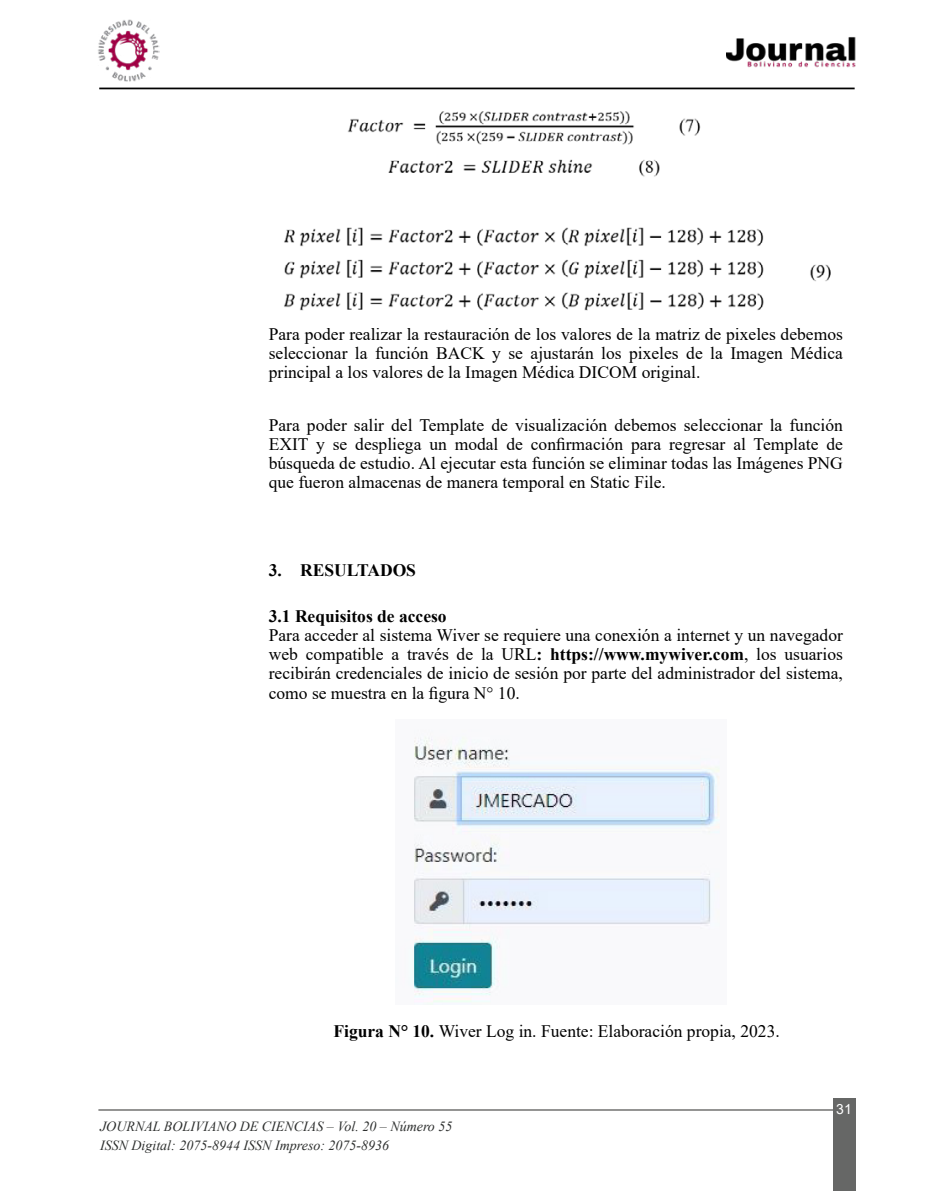
<style>
.page{position:relative;width:943px;height:1191px;background:#fff}
.page>*{position:absolute;margin:0;border:0;box-sizing:border-box;transform-origin:0 0}
.t1{font:17.5px/19.2px "Times New Roman";color:#000;text-align:justify}
.t2{font:700 17.5px "Times New Roman";color:#000}
.t3{font:italic 14px/19.2px "Times New Roman";color:#2d2f2e}
.t4{font:14px "Arial";color:#fff}
.s1{font-weight:700}
</style>
<div class="page">
<img style="left:726px;top:37px;width:130px;height:31px">
<hr style="left:99px;top:88px;width:755px;height:1px;background:#000">
<hr style="left:98px;top:1109px;width:745px;height:1px;background:#868685">
<div style="left:833px;top:1098px;width:22px;height:93px;background:#666766"></div>
<img style="left:98px;top:19px;width:62px;height:62px">
<img style="left:284px;top:111px;width:547px;height:200px">
<img style="left:410px;top:737px;width:310px;height:267px">
<p class="t1" style="left:269px;top:323px;width:575px">Para poder realizar la restauración de los valores de la matriz de pixeles debemos seleccionar la función BACK y se ajustarán los pixeles de la Imagen Médica principal a los valores de la Imagen Médica DICOM original.</p>
<p class="t1" style="left:269px;top:414px;width:575px">Para poder salir del Template de visualización debemos seleccionar la función EXIT y se despliega un modal de confirmación para regresar al Template de búsqueda de estudio. Al ejecutar esta función se eliminar todas las Imágenes PNG que fueron almacenas de manera temporal en Static File.</p>
<p class="t2" style="left:269px;top:557px;width:149px">3. RESULTADOS</p>
<p class="t2" style="left:269px;top:603px;width:179px">3.1 Requisitos de acceso</p>
<p class="t1" style="left:269px;top:624px;width:575px">Para acceder al sistema Wiver se requiere una conexión a internet y un navegador web compatible a través de la URL<span class="s1">: https://www.mywiver.com</span>, los usuarios recibirán credenciales de inicio de sesión por parte del administrador del sistema, como se muestra en la figura N° 10.</p>
<p class="t1" style="left:333px;top:1021px;width:448px"><span class="s1">Figura N° 10.</span> Wiver Log in. Fuente: Elaboración propia, 2023.</p>
<p class="t3" style="left:100px;top:1116px;width:354px">JOURNAL BOLIVIANO DE CIENCIAS – Vol. 20 – Número 55<br>ISSN Digital: 2075-8944 ISSN Impreso: 2075-8936</p>
<p class="t4" style="left:836px;top:1099px;width:17px">31</p>
</div>
